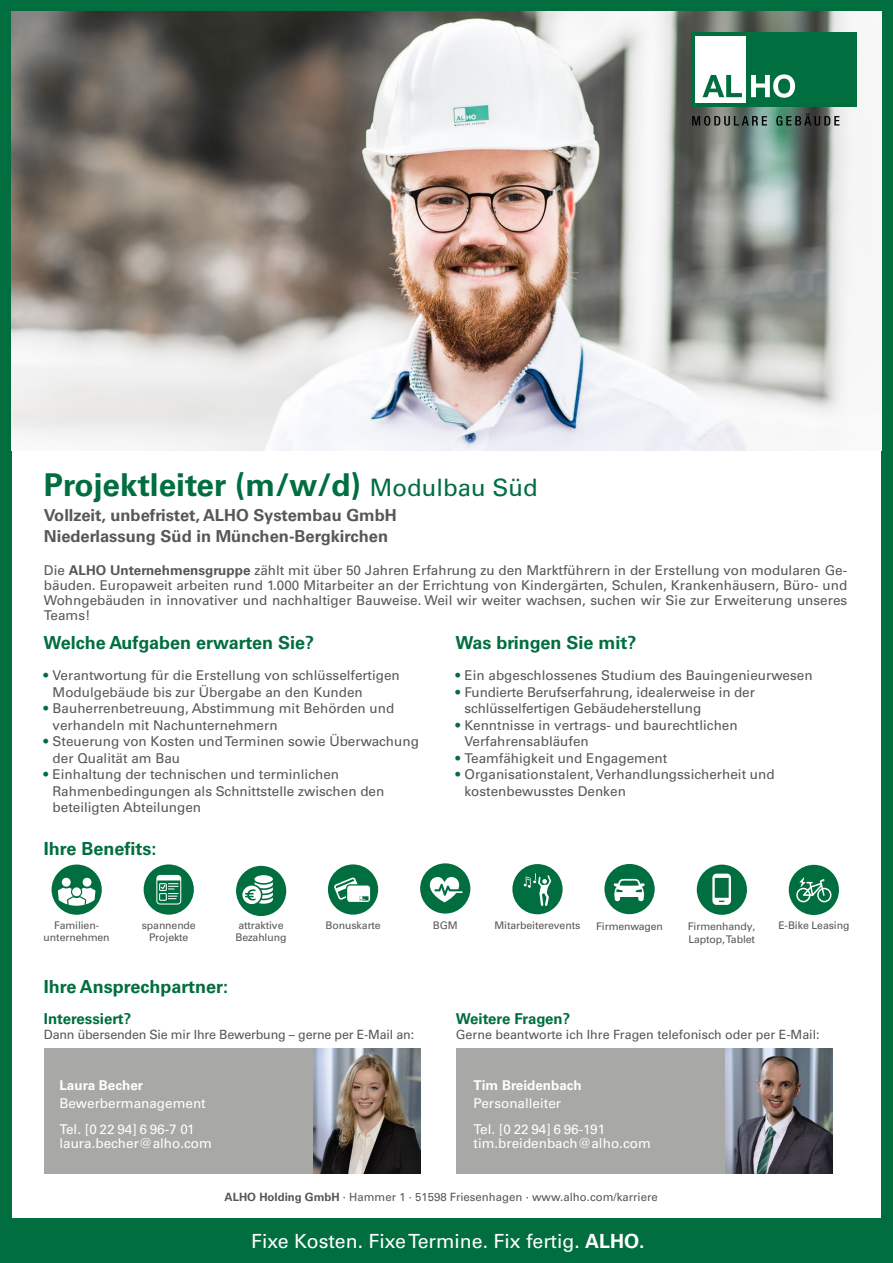
<style>
.page{position:relative;width:893px;height:1263px;background:#fff}
.page>*{position:absolute;margin:0;border:0;box-sizing:border-box;transform-origin:0 0}
.t1{font:700 31.5px "Univers LT Pro 65";color:#006e3f}
.t2{font:19.5px "Univers LT Pro 55 Roman";color:#fff}
.t3{font:700 18px "Univers LT Pro 65";color:#006e3f}
.t4{font:700 16.5px/21px "Univers LT Pro 65";color:#575756}
.t5{font:700 15px "Univers LT Pro 65";letter-spacing:-.02em;color:#006e3f}
.t6{font:700 15px "Univers LT Pro 65";color:#006e3f}
.t7{font:13.5px/16.5px "Univers LT Pro 55 Roman";color:#575756}
.t8{font:13.5px/13.5px "Univers LT Pro 55 Roman";color:#fff}
.t9{font:700 13.5px/18px "Univers LT Pro 65";color:#fff}
.t10{font:12.75px "Univers LT Pro 55 Roman";color:#575756}
.t11{font:11.4px "Univers LT Pro 55 Roman";color:#575756}
.t12{font:10.5px/11.9px "Univers LT Pro 55 Roman";letter-spacing:-.01em;color:#575756;text-align:center}
.s1{font-family:"Univers LT Pro 55 Roman";font-weight:400;font-size:24px}
.s2{font-family:"Univers LT Pro 65";font-weight:700}
.s3{color:#006e3f}
.s4{font-family:"Univers LT Pro 55 Roman";font-weight:400}
</style>
<div class="page">
<div style="left:0;top:0;width:893px;height:1263px;border:12px solid #006e3f"></div>
<img style="left:12px;top:12px;width:869px;height:439px">
<svg style="left:692px;top:116px;width:75px;height:10px"></svg>
<svg style="left:776px;top:114px;width:63px;height:12px"></svg>
<div style="left:691px;top:32px;width:166px;height:75px;background:#006e3f"></div>
<div style="left:695px;top:36px;width:51px;height:67px;background:#fff"></div>
<svg style="left:702px;top:75px;width:40px;height:22px"></svg>
<svg style="left:751px;top:74px;width:44px;height:24px"></svg>
<div style="left:5px;top:1218px;width:884px;height:38px;background:#006e3f"></div>
<img style="left:725px;top:1048px;width:108px;height:126px">
<img style="left:313px;top:1048px;width:108px;height:126px">
<div style="left:456px;top:1048px;width:269px;height:126px;background:#a8a8a7"></div>
<div style="left:44px;top:1048px;width:269px;height:126px;background:#a8a8a7"></div>
<div style="left:789px;top:865px;width:50px;height:50px;background:#006e3f;border-radius:50%"></div>
<svg style="left:796px;top:877px;width:35px;height:25px"></svg>
<div style="left:328px;top:864px;width:50px;height:51px;background:#006e3f;border-radius:50%"></div>
<svg style="left:347px;top:885px;width:23px;height:17px"></svg>
<svg style="left:334px;top:877px;width:35px;height:23px"></svg>
<div style="left:420px;top:863px;width:50px;height:50px;background:#006e3f;border-radius:50%"></div>
<svg style="left:430px;top:877px;width:33px;height:25px"></svg>
<div style="left:236px;top:866px;width:50px;height:50px;background:#006e3f;border-radius:50%"></div>
<svg style="left:242px;top:875px;width:31px;height:29px"></svg>
<div style="left:144px;top:864px;width:50px;height:51px;background:#006e3f;border-radius:50%"></div>
<svg style="left:156px;top:875px;width:25px;height:29px"></svg>
<div style="left:52px;top:864px;width:50px;height:51px;background:#006e3f;border-radius:50%"></div>
<div style="left:83px;top:878px;width:8px;height:9px;background:#fff;border-radius:50%"></div>
<div style="left:62px;top:878px;width:9px;height:9px;background:#fff;border-radius:50%"></div>
<svg style="left:58px;top:888px;width:37px;height:18px"></svg>
<div style="left:697px;top:865px;width:50px;height:50px;background:#006e3f;border-radius:50%"></div>
<svg style="left:712px;top:874px;width:19px;height:31px"></svg>
<div style="left:604px;top:864px;width:51px;height:50px;background:#006e3f;border-radius:50%"></div>
<svg style="left:614px;top:879px;width:31px;height:22px"></svg>
<div style="left:512px;top:864px;width:51px;height:50px;background:#006e3f;border-radius:50%"></div>
<svg style="left:523px;top:873px;width:28px;height:33px"></svg>
<p class="t1" style="left:44px;top:466px;width:495px">Projektleiter (m/w/d) <span class="s1">Modulbau Süd</span></p>
<p class="t4" style="left:44px;top:505px;width:354px">Vollzeit, unbefristet, ALHO Systembau GmbH<br>Niederlassung Süd in München-Bergkirchen</p>
<p class="t7" style="left:44px;top:563px;width:805px;line-height:15px;text-align:justify">Die <span class="s2">ALHO Unternehmensgruppe</span> zählt mit über 50 Jahren Erfahrung zu den Marktführern in der Erstellung von modularen Ge&shy;bäuden. Europaweit arbeiten rund 1.000 Mitarbeiter an der Errichtung von Kindergärten, Schulen, Krankenhäusern, Büro- und Wohngebäuden in innovativer und nachhaltiger Bauweise. Weil wir weiter wachsen, suchen wir Sie zur Erweiterung unseres Teams!</p>
<p class="t3" style="left:44px;top:632px;width:272px">Welche Aufgaben erwarten Sie?</p>
<p class="t7" style="left:53px;top:667px;width:349px;text-indent:-9px"><span class="s3">•</span> Verantwortung für die Erstellung von schlüsselfertigen<br>Modulgebäude bis zur Übergabe an den Kunden</p>
<p class="t7" style="left:53px;top:700px;width:343px;text-indent:-9px"><span class="s3">•</span> Bauherrenbetreuung, Abstimmung mit Behörden und verhandeln mit Nachunternehmern</p>
<p class="t7" style="left:53px;top:733px;width:368px;text-indent:-9px"><span class="s3">•</span> Steuerung von Kosten und Terminen sowie Überwachung der Qualität am Bau</p>
<p class="t7" style="left:53px;top:766px;width:333px;text-indent:-9px"><span class="s3">•</span> Einhaltung der technischen und terminlichen<br>Rahmenbedingungen als Schnittstelle zwischen den beteiligten Abteilungen</p>
<p class="t3" style="left:44px;top:838px;width:114px">Ihre Benefits:</p>
<p class="t3" style="left:455px;top:632px;width:182px">Was bringen Sie mit?</p>
<p class="t7" style="left:455px;top:667px;width:359px"><span class="s3">•</span> Ein abgeschlossenes Studium des Bauingenieurwesen</p>
<p class="t7" style="left:464px;top:684px;width:292px;text-indent:-9px"><span class="s3">•</span> Fundierte Berufserfahrung, idealerweise in der schlüsselfertigen Gebäudeherstellung</p>
<p class="t7" style="left:464px;top:717px;width:275px;text-indent:-9px"><span class="s3">•</span> Kenntnisse in vertrags- und baurechtlichen<br>Verfahrensabläufen</p>
<p class="t7" style="left:455px;top:750px;width:213px"><span class="s3">•</span> Teamfähigkeit und Engagement</p>
<p class="t7" style="left:464px;top:766px;width:312px;text-indent:-9px"><span class="s3">•</span> Organisationstalent, Verhandlungssicherheit und kostenbewusstes Denken</p>
<p class="t12" style="left:494px;top:919px;width:87px">Mitarbeiterevents</p>
<p class="t12" style="left:596px;top:920px;width:68px">Firmenwagen</p>
<p class="t12" style="left:238px;top:919px;width:47px">attraktive</p>
<p class="t12" style="left:326px;top:919px;width:56px">Bonuskarte</p>
<p class="t12" style="left:433px;top:919px;width:26px">BGM</p>
<p class="t12" style="left:778px;top:920px;width:73px">E-Bike Leasing</p>
<p class="t12" style="left:235px;top:931px;width:53px">Bezahlung</p>
<p class="t12" style="left:44px;top:919px;width:67px">Familien&shy;unternehmen</p>
<p class="t12" style="left:688px;top:920px;width:69px">Firmenhandy,</p>
<p class="t12" style="left:142px;top:919px;width:55px">spannende<br>Projekte</p>
<p class="t12" style="left:688px;top:933px;width:68px">Laptop, Tablet</p>
<p class="t3" style="left:44px;top:976px;width:186px">Ihre Ansprechpartner:</p>
<p class="t6" style="left:44px;top:1010px;width:89px">Interessiert?</p>
<p class="t10" style="left:44px;top:1027px;width:372px">Dann übersenden Sie mir Ihre Bewerbung – gerne per E-Mail an:</p>
<p class="t8" style="left:59px;top:1076px;width:148px;line-height:18px"><span class="s2">Laura Becher<br></span>Bewerbermanagement</p>
<p class="t8" style="left:59px;top:1123px;width:154px">Tel. [0 22 94] 6 96-7 01 laura.becher@alho.com</p>
<p class="t5" style="left:456px;top:1010px;width:116px">Weitere Fragen?</p>
<p class="t10" style="left:456px;top:1027px;width:365px">Gerne beantworte ich Ihre Fragen telefonisch oder per E-Mail:</p>
<p class="t9" style="left:473px;top:1076px;width:110px">Tim Breidenbach<br><span class="s4">Personalleiter</span></p>
<p class="t8" style="left:473px;top:1123px;width:179px">Tel. [0 22 94] 6 96-191 tim.breidenbach@alho.com</p>
<p class="t11" style="left:225px;top:1190px;width:435px"><span class="s2">ALHO Holding GmbH</span> · Hammer 1 · 51598 Friesenhagen · www.alho.com/karriere</p>
<p class="t2" style="left:251px;top:1229px;width:395px">Fixe Kosten. Fixe Termine. Fix fertig. <span class="s2">ALHO.</span></p>
</div>
